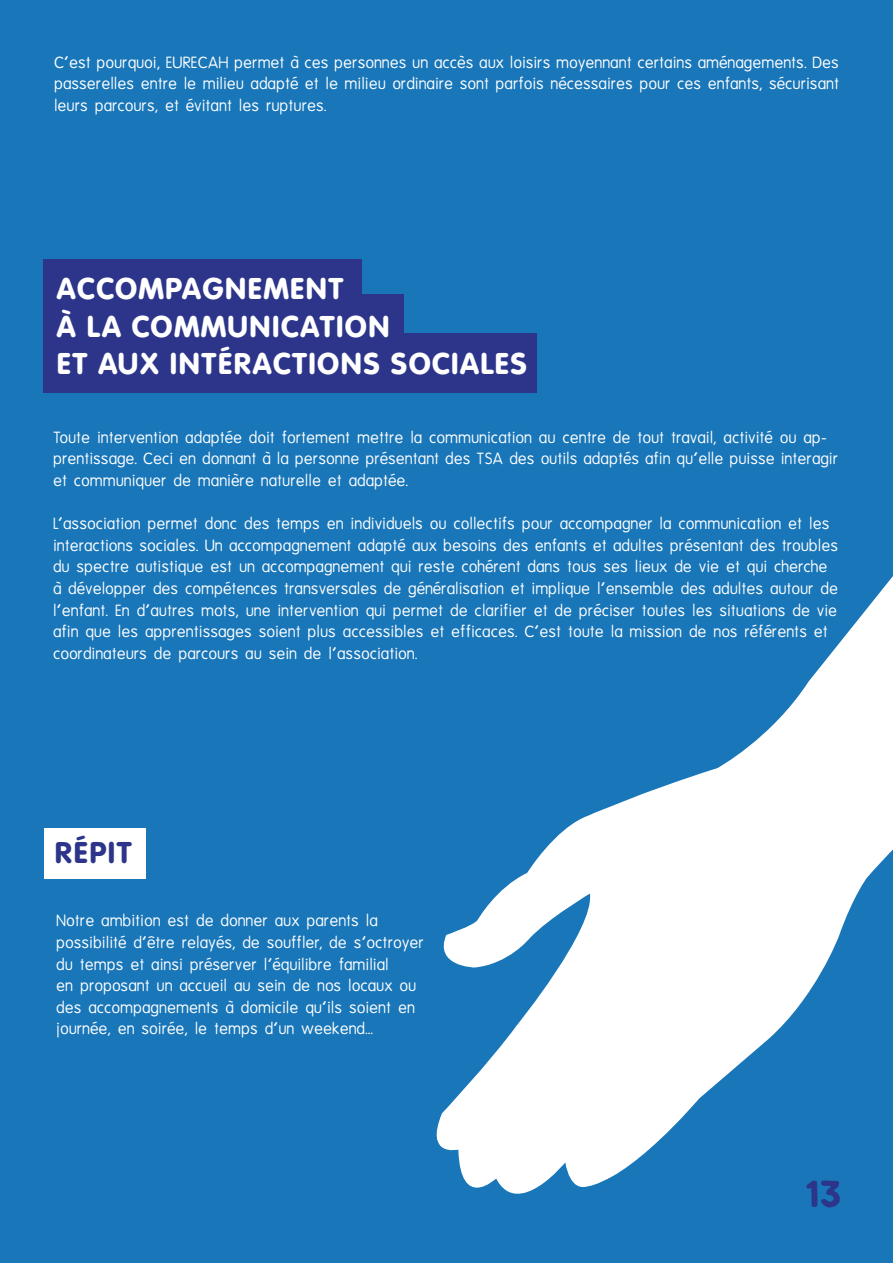
<style>
.page{position:relative;width:893px;height:1263px;background:#1876b9}
.page>*{position:absolute;margin:0;border:0;box-sizing:border-box;transform-origin:0 0}
.t1{font:45px "Klasik";color:#2c358a}
.t2{font:700 31.5px/37.8px "QT Vaga Round";color:#fff}
.t3{font:700 31.5px "QT Vaga Round";color:#2c358a}
.t4{font:18px/21.6px "QT Vaga Round";color:#fff}
</style>
<div class="page">
<div style="left:43px;top:259px;width:319px;height:51px;background:#2c358a"></div>
<div style="left:43px;top:333px;width:494px;height:59px;background:#2c358a"></div>
<div style="left:43px;top:295px;width:361px;height:51px;background:#2c358a"></div>
<div style="left:44px;top:828px;width:102px;height:51px;background:#fff"></div>
<svg style="left:436px;top:576px;width:457px;height:618px"></svg>
<p class="t4" style="left:54px;top:51px;width:787px;text-align:justify">C’est pourquoi, EURECAH permet à ces personnes un accès aux loisirs moyennant certains aménagements. Des passerelles entre le milieu adapté et le milieu ordinaire sont parfois nécessaires pour ces enfants, sécurisant leurs parcours, et évitant les ruptures.</p>
<h2 class="t2" style="left:56px;top:269px;width:473px">ACCOMPAGNEMENT<br>À LA COMMUNICATION<br>ET AUX INTÉRACTIONS SOCIALES</h2>
<p class="t4" style="left:53px;top:426px;width:786px">Toute intervention adaptée doit fortement mettre la communication au centre de tout travail, activité ou ap&shy;prentissage. Ceci en donnant à la personne présentant des TSA des outils adaptés afin qu’elle puisse interagir et communiquer de manière naturelle et adaptée.</p>
<p class="t4" style="left:53px;top:513px;width:786px">L’association permet donc des temps en individuels ou collectifs pour accompagner la communication et les interactions sociales. Un accompagnement adapté aux besoins des enfants et adultes présentant des troubles du spectre autistique est un accompagnement qui reste cohérent dans tous ses lieux de vie et qui cherche à développer des compétences transversales de généralisation et implique l’ensemble des adultes autour de l’enfant. En d’autres mots, une intervention qui permet de clarifier et de préciser toutes les situations de vie afin que les apprentissages soient plus accessibles et efficaces. C’est toute la mission de nos référents et coordinateurs de parcours au sein de l’association.</p>
<h2 class="t3" style="left:54px;top:835px;width:80px">RÉPIT</h2>
<p class="t4" style="left:56px;top:910px;width:369px">Notre ambition est de donner aux parents la possibilité d’être relayés, de souffler, de s’octroyer du temps et ainsi préserver l’équilibre familial<br>en proposant un accueil au sein de nos locaux ou des accompagnements à domicile qu’ils soient en journée, en soirée, le temps d’un weekend...</p>
<h1 class="t1" style="left:806px;top:1175px;width:37px">13</h1>
</div>
